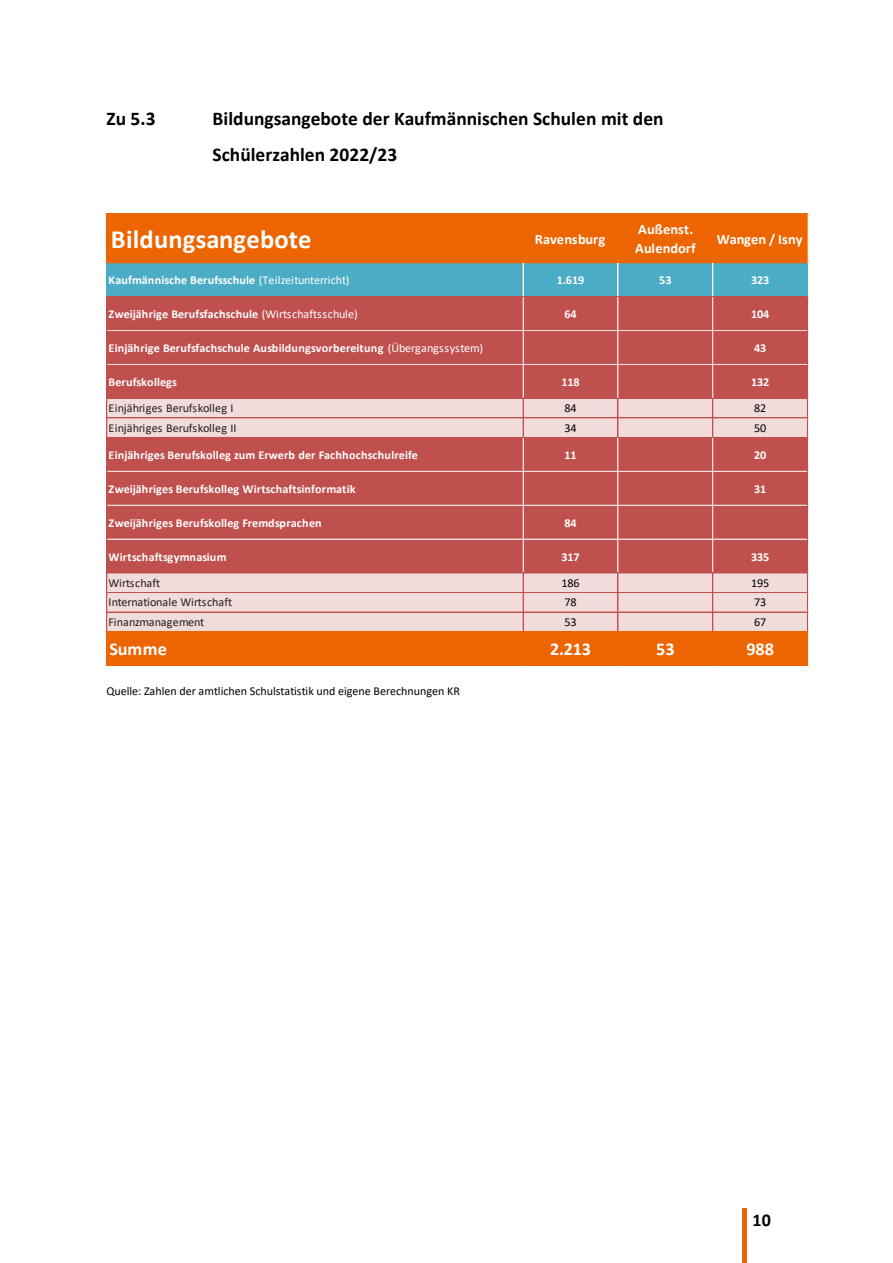
<style>
.page{position:relative;width:893px;height:1263px;background:#fff}
.page>*{position:absolute;margin:0;border:0;box-sizing:border-box;transform-origin:0 0}
.t1{font:700 26.4px "Calibri";letter-spacing:.005em;color:#fff}
.t2{font:700 19.5px/35.7px "Calibri";color:#000}
.t3{font:700 18px "Calibri";letter-spacing:-.01em;color:#fff}
.t4{font:700 18px "Calibri";color:#000}
.t5{font:700 14.25px/18.9px "Calibri";color:#fff}
.t6{font:700 12px "Calibri";color:#fff}
.t7{font:700 12px "Calibri";letter-spacing:.02em;color:#fff}
.t8{font:12px "Calibri";letter-spacing:-.005em;color:#000}
.t9{font:12px "Calibri";color:#221e1f}
.t10{font:12px "Calibri";letter-spacing:-.02em;color:#221e1f}
.s1{font-weight:400}
</style>
<div class="page">
<div style="left:742px;top:1208px;width:5px;height:55px;background:#ec6500"></div>
<div style="left:107px;top:214px;width:701px;height:49px;background:#ec6500"></div>
<div style="left:107px;top:262px;width:701px;height:35px;background:#4bacc6"></div>
<div style="left:107px;top:296px;width:701px;height:103px;background:#c0504d"></div>
<div style="left:107px;top:398px;width:701px;height:40px;background:#f2dcdb"></div>
<div style="left:107px;top:437px;width:701px;height:136px;background:#c0504d"></div>
<div style="left:107px;top:573px;width:701px;height:59px;background:#f2dcdb"></div>
<div style="left:107px;top:631px;width:701px;height:35px;background:#ec6500"></div>
<hr style="left:107px;top:213px;width:701px;height:1px;background:#ec6500">
<hr style="left:106px;top:213px;width:1px;height:50px;background:#ec6500">
<hr style="left:107px;top:262px;width:701px;height:1px;background:#ec6500">
<hr style="left:807px;top:214px;width:1px;height:48px;background:#f79646">
<hr style="left:106px;top:263px;width:1px;height:33px;background:#4bacc6">
<hr style="left:523px;top:263px;width:1px;height:33px;background:#fff">
<hr style="left:618px;top:263px;width:1px;height:33px;background:#fff">
<hr style="left:712px;top:263px;width:1px;height:33px;background:#fff">
<hr style="left:107px;top:330px;width:700px;height:1px;background:#f2dcdb">
<hr style="left:107px;top:364px;width:700px;height:1px;background:#f2dcdb">
<hr style="left:523px;top:297px;width:1px;height:101px;background:#f2dcdb">
<hr style="left:618px;top:297px;width:1px;height:101px;background:#f2dcdb">
<hr style="left:712px;top:297px;width:1px;height:101px;background:#f2dcdb">
<hr style="left:107px;top:398px;width:701px;height:1px;background:#c0504d">
<hr style="left:107px;top:417px;width:701px;height:1px;background:#c0504d">
<hr style="left:523px;top:399px;width:1px;height:39px;background:#c0504d">
<hr style="left:618px;top:399px;width:1px;height:39px;background:#c0504d">
<hr style="left:712px;top:399px;width:1px;height:39px;background:#c0504d">
<hr style="left:107px;top:471px;width:700px;height:1px;background:#f2dcdb">
<hr style="left:107px;top:505px;width:700px;height:1px;background:#f2dcdb">
<hr style="left:107px;top:539px;width:700px;height:1px;background:#f2dcdb">
<hr style="left:523px;top:438px;width:1px;height:135px;background:#f2dcdb">
<hr style="left:618px;top:438px;width:1px;height:135px;background:#f2dcdb">
<hr style="left:712px;top:438px;width:1px;height:135px;background:#f2dcdb">
<hr style="left:107px;top:573px;width:701px;height:1px;background:#c0504d">
<hr style="left:107px;top:592px;width:701px;height:1px;background:#c0504d">
<hr style="left:107px;top:612px;width:701px;height:1px;background:#c0504d">
<hr style="left:106px;top:296px;width:1px;height:336px;background:#c0504d">
<hr style="left:523px;top:573px;width:1px;height:59px;background:#c0504d">
<hr style="left:618px;top:573px;width:1px;height:59px;background:#c0504d">
<hr style="left:618px;top:631px;width:94px;height:1px;background:#ec6500">
<hr style="left:712px;top:573px;width:1px;height:59px;background:#c0504d">
<hr style="left:807px;top:297px;width:1px;height:335px;background:#c0504d">
<hr style="left:106px;top:632px;width:1px;height:34px;background:#ec6500">
<h2 class="t2" style="left:106px;top:101px;width:51px">Zu 5.3</h2>
<h2 class="t2" style="left:213px;top:101px;width:453px">Bildungsangebote der Kaufmännischen Schulen mit den<br>Schülerzahlen 2022/23</h2>
<h1 class="t1" style="left:111px;top:227px;width:202px">Bildungsangebote</h1>
<p class="t5" style="left:535px;top:230px;width:72px">Ravensburg</p>
<p class="t5" style="left:635px;top:220px;width:62px">Außenst.<br>Aulendorf</p>
<p class="t5" style="left:717px;top:230px;width:87px">Wangen / Isny</p>
<p class="t6" style="left:109px;top:275px;width:242px">Kaufmännische Berufsschule <span class="s1">(Teilzeitunterricht)</span></p>
<p class="t6" style="left:557px;top:275px;width:29px">1.619</p>
<p class="t6" style="left:659px;top:275px;width:14px">53</p>
<p class="t6" style="left:751px;top:275px;width:20px">323</p>
<p class="t6" style="left:109px;top:308px;width:251px">Zweijährige Berufsfachschule <span class="s1">(Wirtschaftsschule)</span></p>
<p class="t6" style="left:564px;top:308px;width:14px">64</p>
<p class="t6" style="left:751px;top:308px;width:20px">104</p>
<p class="t7" style="left:109px;top:342px;width:376px">Einjährige Berufsfachschule Ausbildungsvorbereitung <span class="s1">(Übergangssystem)</span></p>
<p class="t6" style="left:754px;top:342px;width:14px">43</p>
<p class="t6" style="left:109px;top:376px;width:70px">Berufskollegs</p>
<p class="t6" style="left:561px;top:376px;width:20px">118</p>
<p class="t6" style="left:751px;top:376px;width:20px">132</p>
<p class="t9" style="left:109px;top:403px;width:126px">Einjähriges Berufskolleg I</p>
<p class="t8" style="left:564px;top:403px;width:14px">84</p>
<p class="t8" style="left:754px;top:403px;width:14px">82</p>
<p class="t9" style="left:109px;top:422px;width:129px">Einjähriges Berufskolleg II</p>
<p class="t8" style="left:564px;top:422px;width:14px">34</p>
<p class="t8" style="left:754px;top:422px;width:14px">50</p>
<p class="t6" style="left:109px;top:449px;width:311px">Einjähriges Berufskolleg zum Erwerb der Fachhochschulreife</p>
<p class="t6" style="left:564px;top:449px;width:14px">11</p>
<p class="t6" style="left:754px;top:449px;width:14px">20</p>
<p class="t6" style="left:109px;top:483px;width:249px">Zweijähriges Berufskolleg Wirtschaftsinformatik</p>
<p class="t6" style="left:754px;top:483px;width:14px">31</p>
<p class="t6" style="left:109px;top:517px;width:215px">Zweijähriges Berufskolleg Fremdsprachen</p>
<p class="t6" style="left:564px;top:517px;width:14px">84</p>
<p class="t7" style="left:109px;top:551px;width:120px">Wirtschaftsgymnasium</p>
<p class="t6" style="left:561px;top:551px;width:20px">317</p>
<p class="t6" style="left:751px;top:551px;width:20px">335</p>
<p class="t9" style="left:109px;top:577px;width:53px">Wirtschaft</p>
<p class="t8" style="left:561px;top:577px;width:20px">186</p>
<p class="t8" style="left:751px;top:577px;width:20px">195</p>
<p class="t9" style="left:109px;top:597px;width:125px">Internationale Wirtschaft</p>
<p class="t8" style="left:564px;top:597px;width:14px">78</p>
<p class="t8" style="left:754px;top:597px;width:14px">73</p>
<p class="t10" style="left:109px;top:616px;width:97px">Finanzmanagement</p>
<p class="t8" style="left:564px;top:616px;width:14px">53</p>
<p class="t8" style="left:754px;top:616px;width:14px">67</p>
<h3 class="t3" style="left:109px;top:641px;width:59px">Summe</h3>
<h3 class="t3" style="left:550px;top:641px;width:43px">2.213</h3>
<h3 class="t3" style="left:656px;top:641px;width:20px">53</h3>
<h3 class="t3" style="left:747px;top:641px;width:29px">988</h3>
<p class="t8" style="left:106px;top:685px;width:355px">Quelle: Zahlen der amtlichen Schulstatistik und eigene Berechnungen KR</p>
<h3 class="t4" style="left:753px;top:1211px;width:20px">10</h3>
</div>
